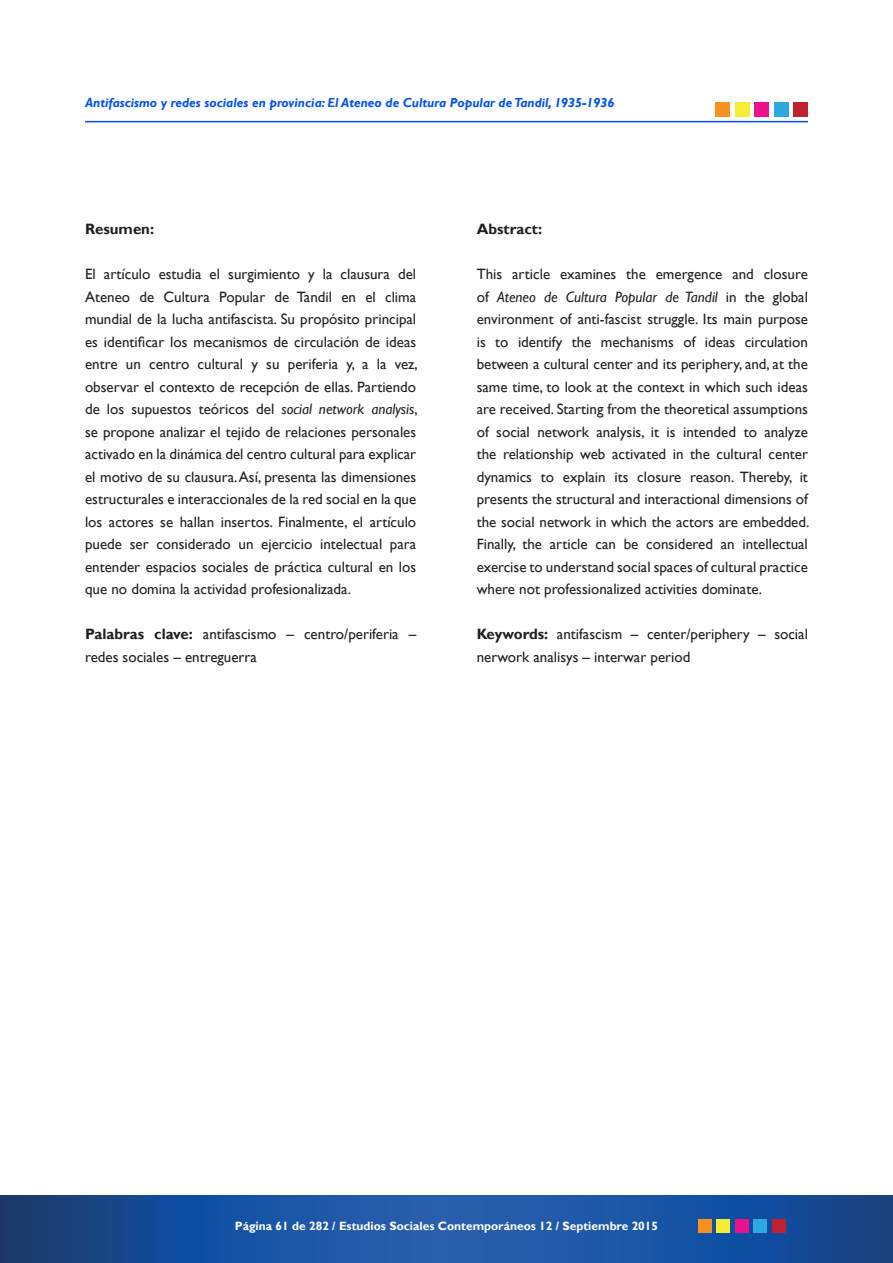
<style>
.page{position:relative;width:893px;height:1263px;background:#fff}
.page>*{position:absolute;margin:0;border:0;box-sizing:border-box;transform-origin:0 0}
.t1{font:15px/22.5px "Gill Sans";color:#222;text-align:justify}
.t2{font:15px/22.5px "Gill Sans";color:#231f20}
.t3{font:700 15px "Gill Sans";color:#231f20}
.t4{font:italic 700 13.05px "Gill Sans";color:#0051eb}
.t5{font:700 12px "Gill Sans";color:#fff}
.s1{font-style:italic}
.s2{font-weight:700}
</style>
<div class="page">
<svg style="left:0;top:1195px;width:893px;height:68px;background:#1b509b"></svg>
<div style="left:698px;top:1219px;width:14px;height:13px;background:#f7911f"></div>
<div style="left:717px;top:1219px;width:13px;height:13px;background:#f7ed36"></div>
<div style="left:735px;top:1219px;width:13px;height:13px;background:#eb128c"></div>
<div style="left:754px;top:1219px;width:13px;height:13px;background:#2ea8e0"></div>
<div style="left:772px;top:1219px;width:13px;height:13px;background:#bf212e"></div>
<hr style="left:85px;top:121px;width:723px;height:1px;background:#004beb">
<div style="left:715px;top:102px;width:14px;height:15px;background:#f7911f"></div>
<div style="left:735px;top:102px;width:14px;height:15px;background:#f7ed36"></div>
<div style="left:755px;top:102px;width:14px;height:15px;background:#eb128c"></div>
<div style="left:774px;top:102px;width:14px;height:15px;background:#2ea8e0"></div>
<div style="left:794px;top:102px;width:14px;height:15px;background:#bf212e"></div>
<p class="t4" style="left:85px;top:95px;width:531px">Antifascismo y redes sociales en provincia: El Ateneo de Cultura Popular de Tandil, 1935-1936</p>
<p class="t3" style="left:85px;top:220px;width:71px">Resumen:</p>
<p class="t1" style="left:85px;top:263px;width:334px">El artículo estudia el surgimiento y la clausura del Ateneo de Cultura Popular de Tandil en el clima mundial de la lucha antifascista. Su propósito principal es identificar los mecanismos de circulación de ideas entre un centro cultural y su periferia y, a la vez, observar el contexto de recepción de ellas. Partiendo de los supuestos teóricos del <span class="s1">social network analysis</span>, se propone analizar el tejido de relaciones personales activado en la dinámica del centro cultural para explicar el motivo de su clausura. Así, presenta las dimensiones estructurales e interaccionales de la red social en la que los actores se hallan insertos. Finalmente, el artículo puede ser considerado un ejercicio intelectual para entender espacios sociales de práctica cultural en los que no domina la actividad profesionalizada.</p>
<p class="t2" style="left:85px;top:623px;width:333px"><span class="s2">Palabras clave:</span> antifascismo – centro/periferia – redes sociales – entreguerra</p>
<p class="t3" style="left:477px;top:220px;width:67px">Abstract:</p>
<p class="t1" style="left:477px;top:263px;width:334px">This article examines the emergence and closure of <span class="s1">Ateneo de Cultura Popular de Tandil</span> in the global environment of anti-fascist struggle. Its main purpose is to identify the mechanisms of ideas circulation between a cultural center and its periphery, and, at the same time, to look at the context in which such ideas are received. Starting from the theoretical assumptions of social network analysis, it is intended to analyze the relationship web activated in the cultural center dynamics to explain its closure reason. Thereby, it presents the structural and interactional dimensions of the social network in which the actors are embedded.<br>Finally, the article can be considered an intellectual exercise to understand social spaces of cultural practice where not professionalized activities dominate.</p>
<p class="t2" style="left:477px;top:623px;width:333px"><span class="s2">Keywords:</span> antifascism – center/periphery – social nerwork analisys – interwar period</p>
<p class="t5" style="left:235px;top:1219px;width:425px">Página 61 de 282 / Estudios Sociales Contemporáneos 12 / Septiembre 2015</p>
</div>
